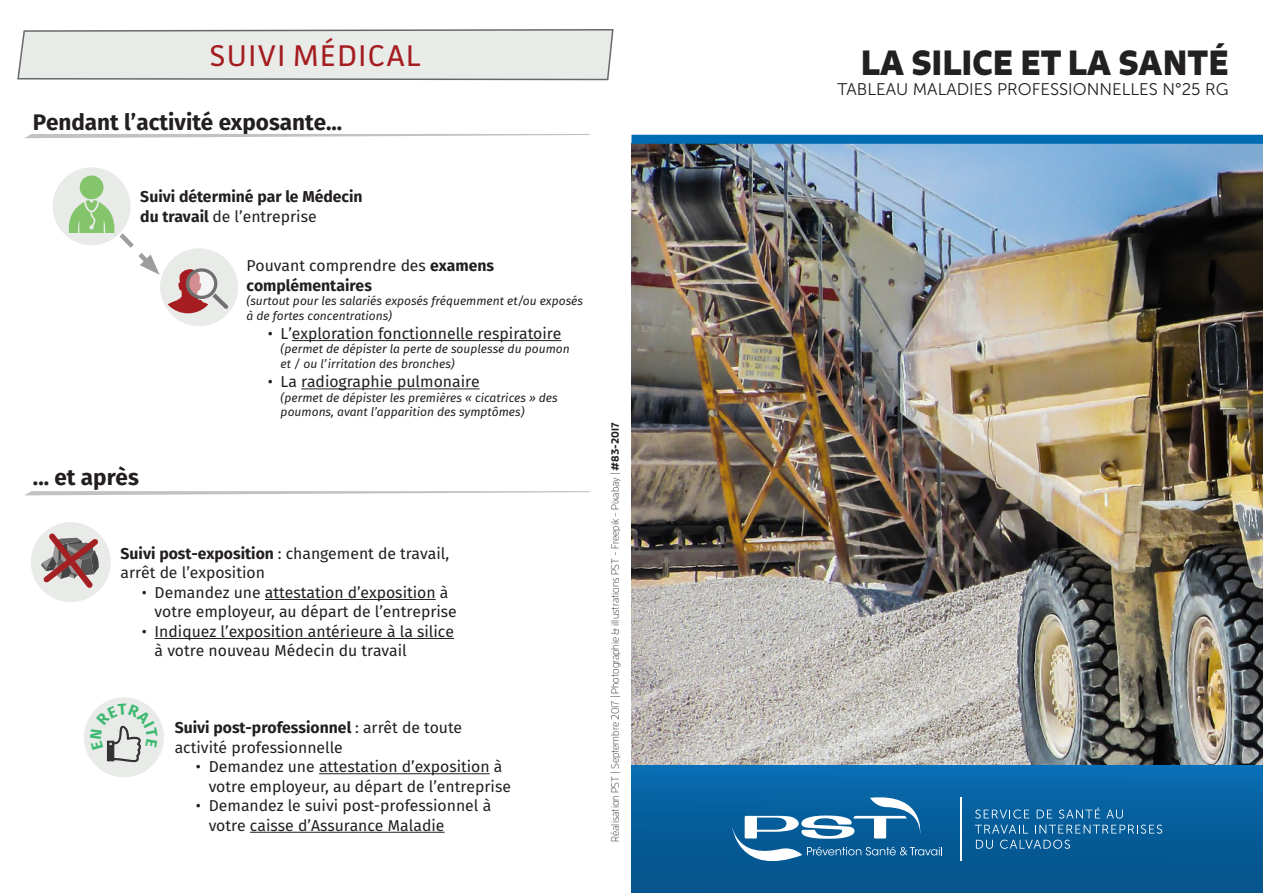
<style>
.page{position:relative;width:1263px;height:893px;background:#fff}
.page>*{position:absolute;margin:0;border:0;box-sizing:border-box;transform-origin:0 0}
.t1{font:700 33.75px "Signo";color:#222020}
.t2{font:30px "Facit";letter-spacing:.05em;color:#a51d20}
.t3{font:700 22.5px "Fira Sans";color:#231f20}
.t4{font:16.8px "Museo Sans 300";color:#222020}
.t5{font:15.75px/19.5px "Fira Sans";color:#231f20}
.t6{font:700 15.75px/19.5px "Fira Sans";color:#231f20}
.t7{font:italic 12px/14.4px "Fira Sans";color:#231f20}
.t8{font:300 10.5px "Enzo OT";color:#231f20}
.s1{font-weight:400}
.s2{font-weight:700}
</style>
<div class="page">
<div style="left:84px;top:697px;width:80px;height:80px;background:#e8ebe8;border-radius:50%"></div>
<div style="left:53px;top:167px;width:78px;height:78px;background:#e8ebe8;border-radius:50%"></div>
<img style="left:631px;top:144px;width:632px;height:621px">
<div style="left:631px;top:765px;width:632px;height:128px;background:linear-gradient(to bottom,#086cb1,#055188)"></div>
<hr style="left:960px;top:797px;width:2px;height:64px;background:#fff">
<svg style="left:732px;top:792px;width:210px;height:86px;background:#2c75a7"></svg>
<svg style="left:975px;top:809px;width:54px;height:10px"></svg>
<svg style="left:1037px;top:810px;width:15px;height:8px"></svg>
<svg style="left:1059px;top:807px;width:41px;height:12px"></svg>
<svg style="left:1106px;top:810px;width:17px;height:9px"></svg>
<svg style="left:975px;top:825px;width:53px;height:8px"></svg>
<svg style="left:1035px;top:825px;width:127px;height:9px"></svg>
<svg style="left:976px;top:840px;width:17px;height:9px"></svg>
<svg style="left:1000px;top:840px;width:70px;height:9px"></svg>
<div style="left:631px;top:135px;width:632px;height:9px;background:#006cb3"></div>
<svg style="left:17px;top:29px;width:597px;height:52px;background:#e0e3e1"></svg>
<div style="left:80px;top:176px;width:23px;height:23px;background:#84c46b;border-radius:50%"></div>
<div style="left:160px;top:248px;width:78px;height:78px;background:#e8ebe8;border-radius:50%"></div>
<hr style="left:292px;top:340px;width:269px;height:1px;background:#231f20">
<hr style="left:301px;top:388px;width:179px;height:1px;background:#231f20">
<div style="left:31px;top:522px;width:80px;height:80px;background:#e8ebe8;border-radius:50%"></div>
<hr style="left:265px;top:599px;width:171px;height:1px;background:#231f20">
<hr style="left:155px;top:638px;width:299px;height:1px;background:#231f20">
<hr style="left:319px;top:773px;width:171px;height:1px;background:#231f20">
<hr style="left:250px;top:832px;width:195px;height:1px;background:#231f20">
<svg style="left:38px;top:528px;width:65px;height:60px"></svg>
<svg style="left:67px;top:200px;width:161px;height:113px"></svg>
<svg style="left:25px;top:134px;width:565px;height:4px"></svg>
<svg style="left:25px;top:491px;width:565px;height:4px"></svg>
<svg style="left:90px;top:703px;width:68px;height:59px"></svg>
<p class="t2" style="left:210px;top:37px;width:213px">SUIVI MÉDICAL</p>
<p class="t3" style="left:33px;top:106px;width:311px">Pendant l’activité exposante...</p>
<p class="t6" style="left:140px;top:187px;width:224px">Suivi déterminé par le Médecin du travail <span class="s1">de l’entreprise</span></p>
<p class="t6" style="left:247px;top:256px;width:249px"><span class="s1">Pouvant comprendre des</span> examens complémentaires</p>
<p class="t7" style="left:247px;top:294px;width:338px">(surtout pour les salariés exposés fréquemment et/ou exposés à de fortes concentrations)</p>
<p class="t5" style="left:268px;top:324px;width:295px">• L’exploration fonctionnelle respiratoire</p>
<p class="t7" style="left:281px;top:342px;width:291px">(permet de dépister la perte de souplesse du poumon et / ou l’irritation des bronches)</p>
<p class="t5" style="left:268px;top:372px;width:213px">• La radiographie pulmonaire</p>
<p class="t7" style="left:281px;top:390px;width:279px">(permet de dépister les premières « cicatrices » des poumons, avant l’apparition des symptômes)</p>
<p class="t3" style="left:33px;top:461px;width:107px">... et après</p>
<p class="t5" style="left:121px;top:544px;width:330px"><span class="s2">Suivi post-exposition</span> : changement de travail, arrêt de l’exposition</p>
<p class="t5" style="left:155px;top:583px;width:304px;text-indent:-13px">• Demandez une attestation d’exposition à votre employeur, au départ de l’entreprise</p>
<p class="t5" style="left:155px;top:622px;width:301px;text-indent:-13px">• Indiquez l’exposition antérieure à la silice à votre nouveau Médecin du travail</p>
<p class="t5" style="left:175px;top:718px;width:289px"><span class="s2">Suivi post-professionnel</span> : arrêt de toute activité professionnelle</p>
<p class="t5" style="left:209px;top:757px;width:304px;text-indent:-13px">• Demandez une attestation d’exposition à votre employeur, au départ de l’entreprise</p>
<p class="t5" style="left:209px;top:796px;width:284px;text-indent:-13px">• Demandez le suivi post-professionnel à votre caisse d’Assurance Maladie</p>
<p class="t8" style="left:609px;top:841px;width:420px;rotate:-90deg">Réalisation PST | Septembre 2017 | Photographie &amp; illustrations PST - Freepik - Pixabay | <span class="s2">#83-2017</span></p>
<p class="t1" style="left:861px;top:41px;width:369px">LA SILICE ET LA SANTÉ</p>
<p class="t4" style="left:837px;top:80px;width:393px">TABLEAU MALADIES PROFESSIONNELLES N°25 RG</p>
</div>
